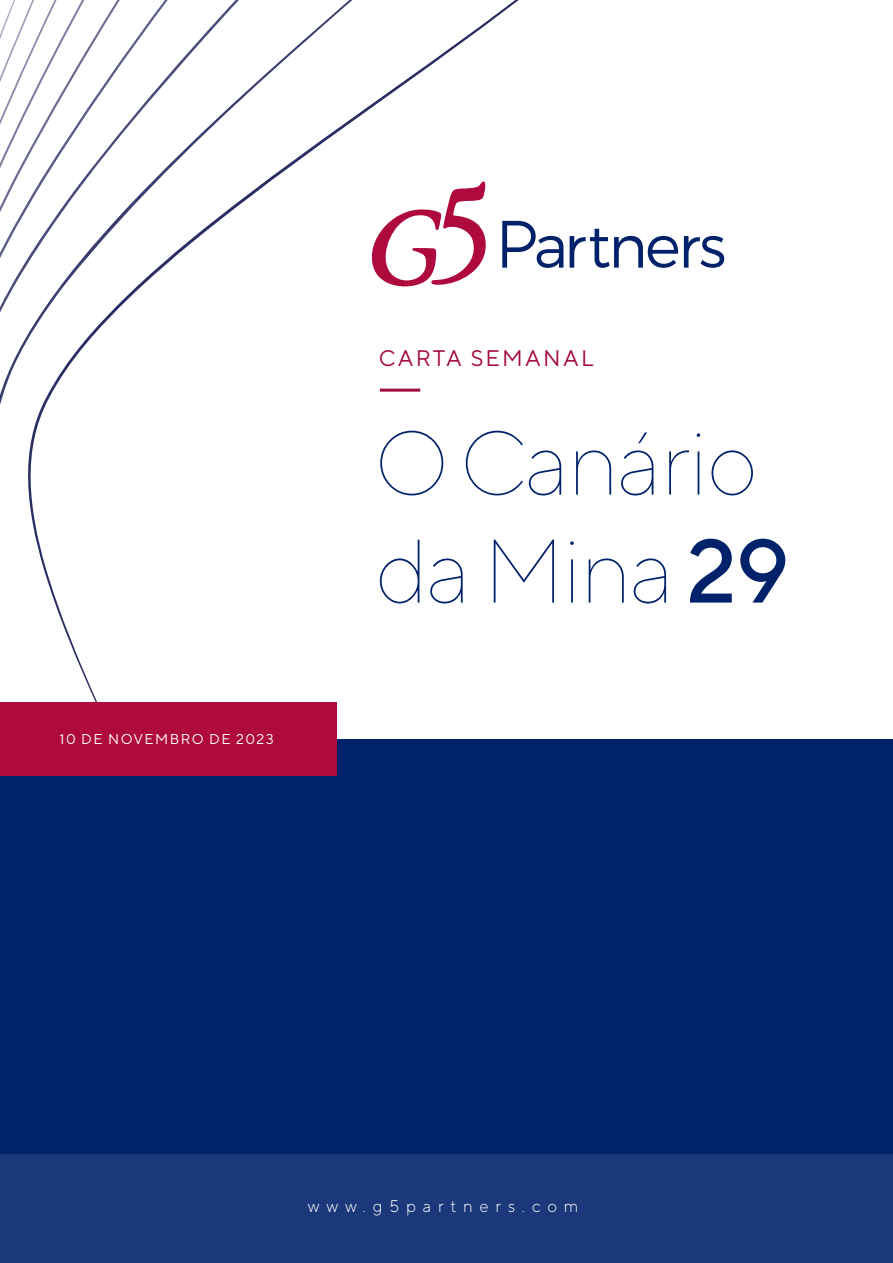
<style>
.page{position:relative;width:893px;height:1263px;background:#fff}
.page>*{position:absolute;margin:0;border:0;box-sizing:border-box;transform-origin:0 0}
.t1{font:100 90px/108px "TT Norms";letter-spacing:-.025em;color:#00226b}
.t2{font:22.5px "TT Norms";letter-spacing:.1em;color:#a30a3d}
.t3{font:300 16.8px "TT Norms";letter-spacing:.4em;color:#fff}
.t4{font:14.25px "TT Norms";letter-spacing:.1em;color:#fff}
.s1{font-weight:500}
</style>
<div class="page">
<svg style="left:28px;top:0;width:697px;height:702px"></svg>
<svg style="left:502px;top:221px;width:61px;height:47px"></svg>
<svg style="left:570px;top:229px;width:154px;height:39px"></svg>
<svg style="left:369px;top:181px;width:117px;height:105px"></svg>
<hr style="left:380px;top:389px;width:40px;height:3px;background:#a30a3d">
<div style="left:0;top:739px;width:893px;height:414px;background:#00226b"></div>
<div style="left:0;top:702px;width:337px;height:74px;background:#af0a3d"></div>
<div style="left:0;top:1153px;width:893px;height:110px;background:#1a387a"></div>
<p class="t4" style="left:60px;top:730px;width:216px">10 DE NOVEMBRO DE 2023</p>
<h2 class="t2" style="left:379px;top:345px;width:216px">CARTA SEMANAL</h2>
<h1 class="t1" style="left:375px;top:407px;width:416px">O Canário da Mina <span class="s1">29</span></h1>
<p class="t3" style="left:308px;top:1195px;width:272px">www.g5partners.com</p>
</div>
